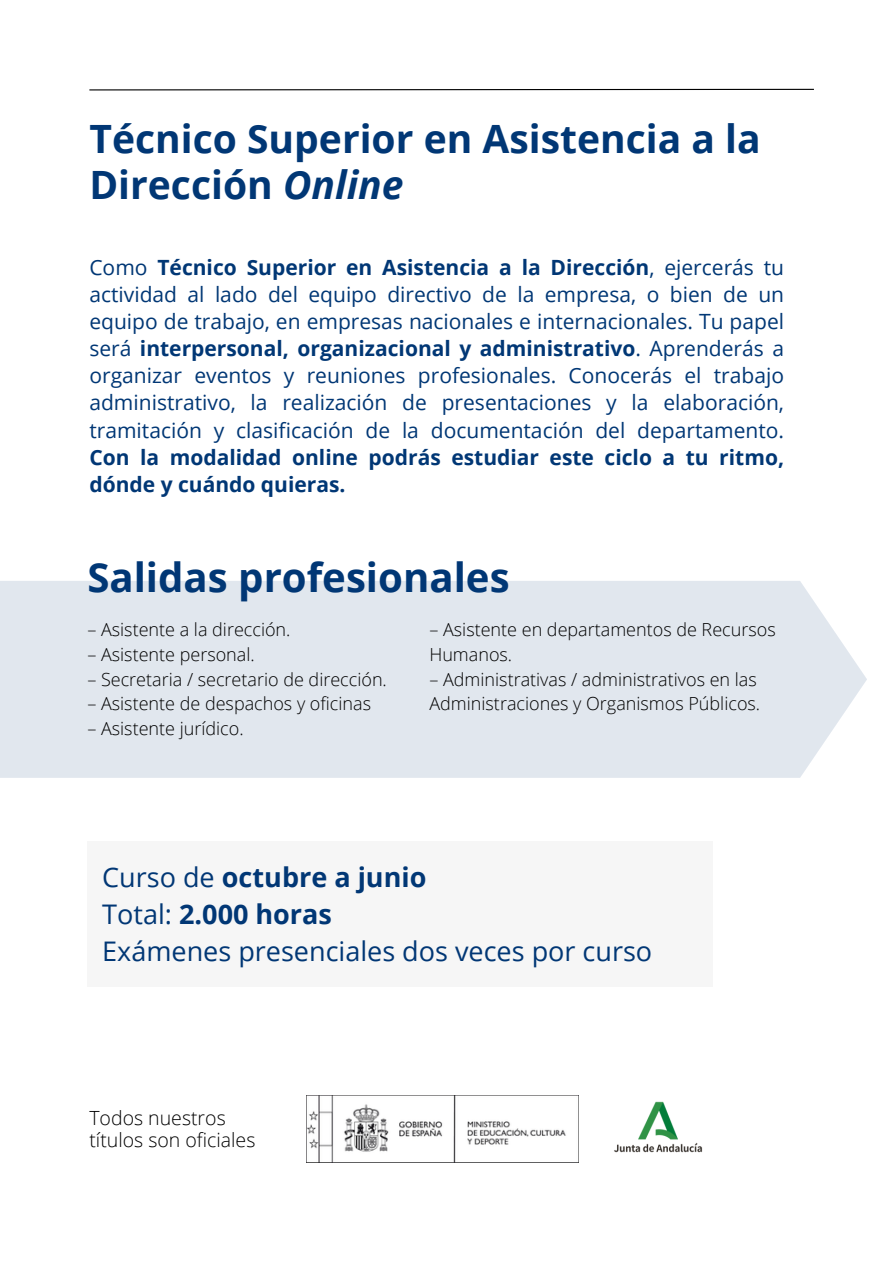
<style>
.page{position:relative;width:894px;height:1264px;background:#fff}
.page>*{position:absolute;margin:0;border:0;box-sizing:border-box;transform-origin:0 0}
.t1{font:700 40.05px "Open Sans";color:#013775}
.t2{font:700 39px/46.2px "Open Sans";color:#013775}
.t3{font:27px/37.2px "Open Sans";color:#013775}
.t4{font:21px/27px "Open Sans";color:#013775;text-align:justify}
.t5{font:300 19.5px/22.5px "Open Sans";color:#000}
.t6{font:300 18px/24.8px "Open Sans";color:#000}
.s1{font-style:italic}
.s2{font-weight:700}
</style>
<div class="page">
<svg style="left:89px;top:88px;width:725px;height:3px"></svg>
<div style="left:0;top:581px;width:866px;height:197px;background:#e1e7ee"></div>
<div style="left:87px;top:841px;width:625px;height:146px;background:#f1f1f1"></div>
<img style="left:614px;top:1101px;width:89px;height:52px">
<img style="left:306px;top:1095px;width:272px;height:67px">
<p class="t2" style="left:89px;top:115px;width:672px">Técnico Superior en Asistencia a la<br>Dirección <span class="s1">Online</span></p>
<h1 class="t4" style="left:89px;top:254px;width:696px">Como <span class="s2">Técnico Superior en Asistencia a la Dirección</span>, ejercerás tu actividad al lado del equipo directivo de la empresa, o bien de un equipo de trabajo, en empresas nacionales e internacionales. Tu papel será <span class="s2">interpersonal, organizacional y administrativo</span>. Aprenderás a organizar eventos y reuniones profesionales. Conocerás el trabajo administrativo, la realización de presentaciones y la elaboración, tramitación y clasificación de la documentación del departamento.<br><span class="s2">Con la modalidad online podrás estudiar este ciclo a tu ritmo, dónde y cuándo quieras.</span></h1>
<h3 class="t1" style="left:87px;top:549px;width:423px">Salidas profesionales</h3>
<h1 class="t6" style="left:87px;top:616px;width:205px">– Asistente a la dirección.</h1>
<p class="t6" style="left:87px;top:641px;width:169px">– Asistente personal.</p>
<p class="t6" style="left:87px;top:666px;width:301px">– Secretaria / secretario de dirección.</p>
<p class="t6" style="left:87px;top:691px;width:285px">– Asistente de despachos y oficinas</p>
<p class="t6" style="left:87px;top:715px;width:158px">– Asistente jurídico.</p>
<p class="t6" style="left:429px;top:616px;width:348px">– Asistente en departamentos de Recursos<br>Humanos.</p>
<p class="t6" style="left:429px;top:666px;width:332px">– Administrativas / administrativos en las<br>Administraciones y Organismos Públicos.</p>
<h2 class="t3" style="left:102px;top:857px;width:551px">Curso de <span class="s2">octubre a junio<br></span>Total: <span class="s2">2.000 horas<br></span>Exámenes presenciales dos veces por curso</h2>
<p class="t5" style="left:89px;top:1105px;width:167px">Todos nuestros títulos son oficiales</p>
</div>
